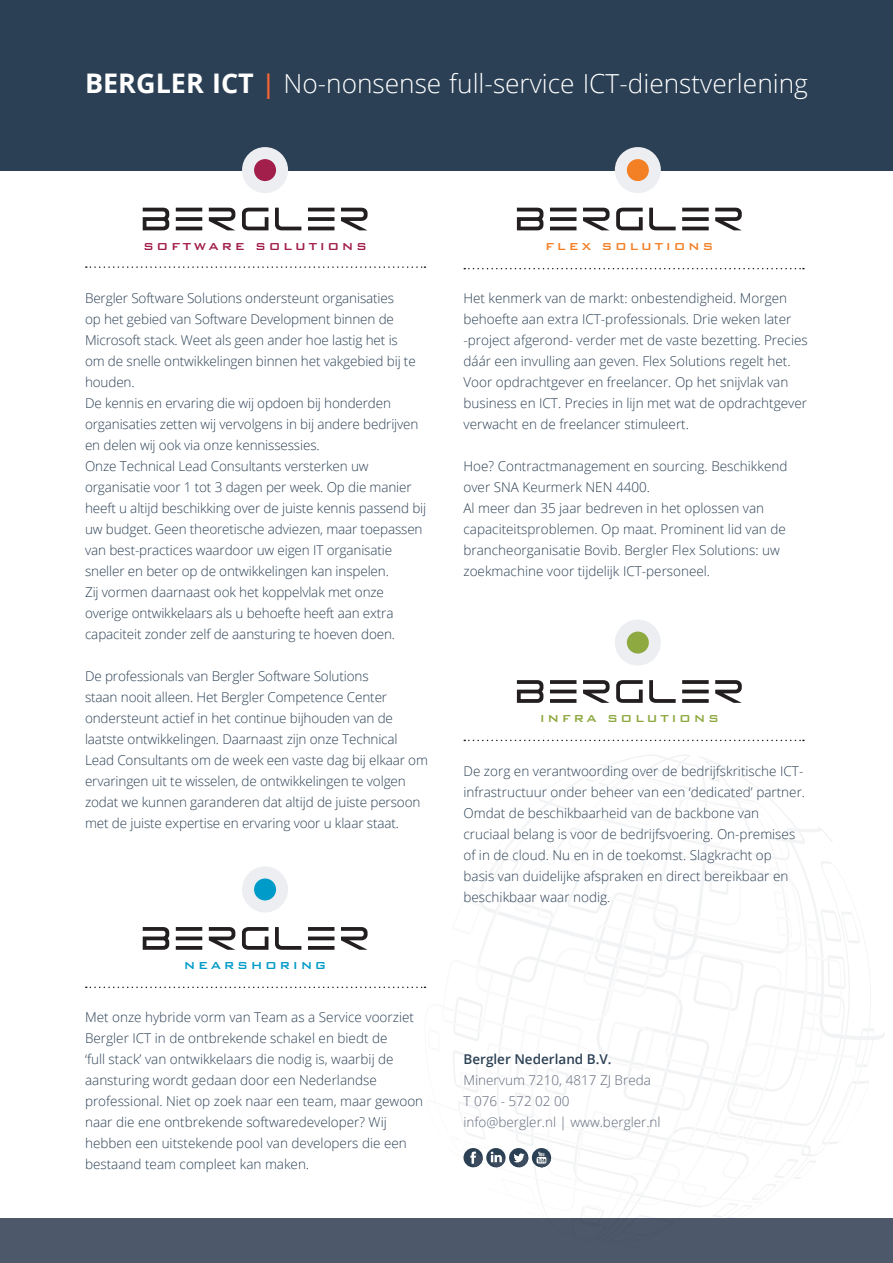
<style>
.page{position:relative;width:893px;height:1263px;background:#fff}
.page>*{position:absolute;margin:0;border:0;box-sizing:border-box;transform-origin:0 0}
.t1{font:300 26.25px "Open Sans";color:#fff}
.t2{font:300 13.5px/21px "Open Sans";color:#2b4054}
.t3{font:300 13.5px/21px "Open Sans";color:#5e6778}
.t4{font:600 13.5px "Open Sans";color:#2b4054}
.t5{font:500 13.5px "Bank Gothic BT";letter-spacing:.19em;color:#a21e4b}
.t6{font:500 13.5px "Bank Gothic BT";letter-spacing:.19em;color:#8ea940}
.t7{font:500 13.5px "Bank Gothic BT";letter-spacing:.19em;color:#f48026}
.t8{font:500 13.5px "Bank Gothic BT";letter-spacing:.19em;color:#009bc8}
.s1{font-weight:700;font-size:27px}
.s2{font-weight:600;font-size:25.5px;color:#f26536}
</style>
<div class="page">
<div style="left:0;top:1219px;width:893px;height:44px;background:#4d586b"></div>
<div style="left:0;top:0;width:893px;height:170px;background:#2b4054"></div>
<svg style="left:621px;top:153px;width:34px;height:34px"></svg>
<div style="left:615px;top:147px;width:46px;height:46px;border:12px solid #edeef1;border-radius:50%"></div>
<svg style="left:464px;top:740px;width:340px;height:1px"></svg>
<svg style="left:517px;top:680px;width:225px;height:23px"></svg>
<svg style="left:621px;top:625px;width:34px;height:34px"></svg>
<div style="left:615px;top:619px;width:46px;height:46px;border:12px solid #edeef1;border-radius:50%"></div>
<svg style="left:248px;top:153px;width:34px;height:34px"></svg>
<div style="left:242px;top:147px;width:46px;height:46px;border:12px solid #edeef1;border-radius:50%"></div>
<svg style="left:86px;top:266px;width:339px;height:2px"></svg>
<svg style="left:143px;top:208px;width:225px;height:22px"></svg>
<svg style="left:464px;top:268px;width:340px;height:1px"></svg>
<svg style="left:517px;top:208px;width:225px;height:22px"></svg>
<svg style="left:86px;top:755px;width:799px;height:464px"></svg>
<h1 class="t1" style="left:85px;top:65px;width:724px"><span class="s1">BERGLER ICT</span> <span class="s2">|</span> No-nonsense full-service ICT-dienstverlening</h1>
<p class="t5" style="left:143px;top:239px;width:78px">so ftware</p>
<p class="t5" style="left:255px;top:239px;width:77px">so lutions</p>
<p class="t2" style="left:85px;top:287px;width:343px">Bergler Software Solutions ondersteunt organisaties<br>op het gebied van Software Development binnen de Microsoft stack. Weet als geen ander hoe lastig het is<br>om de snelle ontwikkelingen binnen het vakgebied bij te houden.<br>De kennis en ervaring die wij opdoen bij honderden organisaties zetten wij vervolgens in bij andere bedrijven en delen wij ook via onze kennissessies.<br>Onze Technical Lead Consultants versterken uw organisatie voor 1 tot 3 dagen per week. Op die manier heeft u altijd beschikking over de juiste kennis passend bij uw budget. Geen theoretische adviezen, maar toepassen van best-practices waardoor uw eigen IT organisatie sneller en beter op de ontwikkelingen kan inspelen.<br>Zij vormen daarnaast ook het koppelvlak met onze overige ontwikkelaars als u behoefte heeft aan extra capaciteit zonder zelf de aansturing te hoeven doen.</p>
<p class="t2" style="left:85px;top:665px;width:344px">De professionals van Bergler Software Solutions<br>staan nooit alleen. Het Bergler Competence Center ondersteunt actief in het continue bijhouden van de laatste ontwikkelingen. Daarnaast zijn onze Technical Lead Consultants om de week een vaste dag bij elkaar om ervaringen uit te wisselen, de ontwikkelingen te volgen zodat we kunnen garanderen dat altijd de juiste persoon met de juiste expertise en ervaring voor u klaar staat.</p>
<p class="t8" style="left:184px;top:958px;width:144px">NEARSHORING</p>
<p class="t2" style="left:85px;top:1007px;width:340px">Met onze hybride vorm van Team as a Service voorziet Bergler ICT in de ontbrekende schakel en biedt de<br>‘full stack’ van ontwikkelaars die nodig is, waarbij de aansturing wordt gedaan door een Nederlandse professional. Niet op zoek naar een team, maar gewoon naar die ene ontbrekende softwaredeveloper? Wij hebben een uitstekende pool van developers die een bestaand team compleet kan maken.</p>
<p class="t7" style="left:545px;top:239px;width:133px">fle x so lutions</p>
<p class="t2" style="left:463px;top:287px;width:346px">Het kenmerk van de markt: onbestendigheid. Morgen behoefte aan extra ICT-professionals. Drie weken later -project afgerond- verder met de vaste bezetting. Precies dáár een invulling aan geven. Flex Solutions regelt het.<br>Voor opdrachtgever en freelancer. Op het snijvlak van business en ICT. Precies in lijn met wat de opdrachtgever verwacht en de freelancer stimuleert.</p>
<p class="t2" style="left:463px;top:455px;width:325px">Hoe? Contractmanagement en sourcing. Beschikkend over SNA Keurmerk NEN 4400.<br>Al meer dan 35 jaar bedreven in het oplossen van capaciteitsproblemen. Op maat. Prominent lid van de brancheorganisatie Bovib. Bergler Flex Solutions: uw zoekmachine voor tijdelijk ICT-personeel.</p>
<p class="t6" style="left:540px;top:711px;width:46px">in fra</p>
<p class="t6" style="left:607px;top:711px;width:77px">so lutions</p>
<p class="t2" style="left:463px;top:760px;width:343px">De zorg en verantwoording over de bedrijfskritische ICT&shy;infrastructuur onder beheer van een ‘dedicated’ partner.<br>Omdat de beschikbaarheid van de backbone van cruciaal belang is voor de bedrijfsvoering. On-premises of in de cloud. Nu en in de toekomst. Slagkracht op basis van duidelijke afspraken en direct bereikbaar en beschikbaar waar nodig.</p>
<p class="t4" style="left:463px;top:1050px;width:150px">Bergler Nederland B.V.</p>
<p class="t3" style="left:463px;top:1070px;width:199px">Minervum 7210, 4817 ZJ Breda<br>T 076 - 572 02 00 info@bergler.nl | www.bergler.nl</p>
</div>
